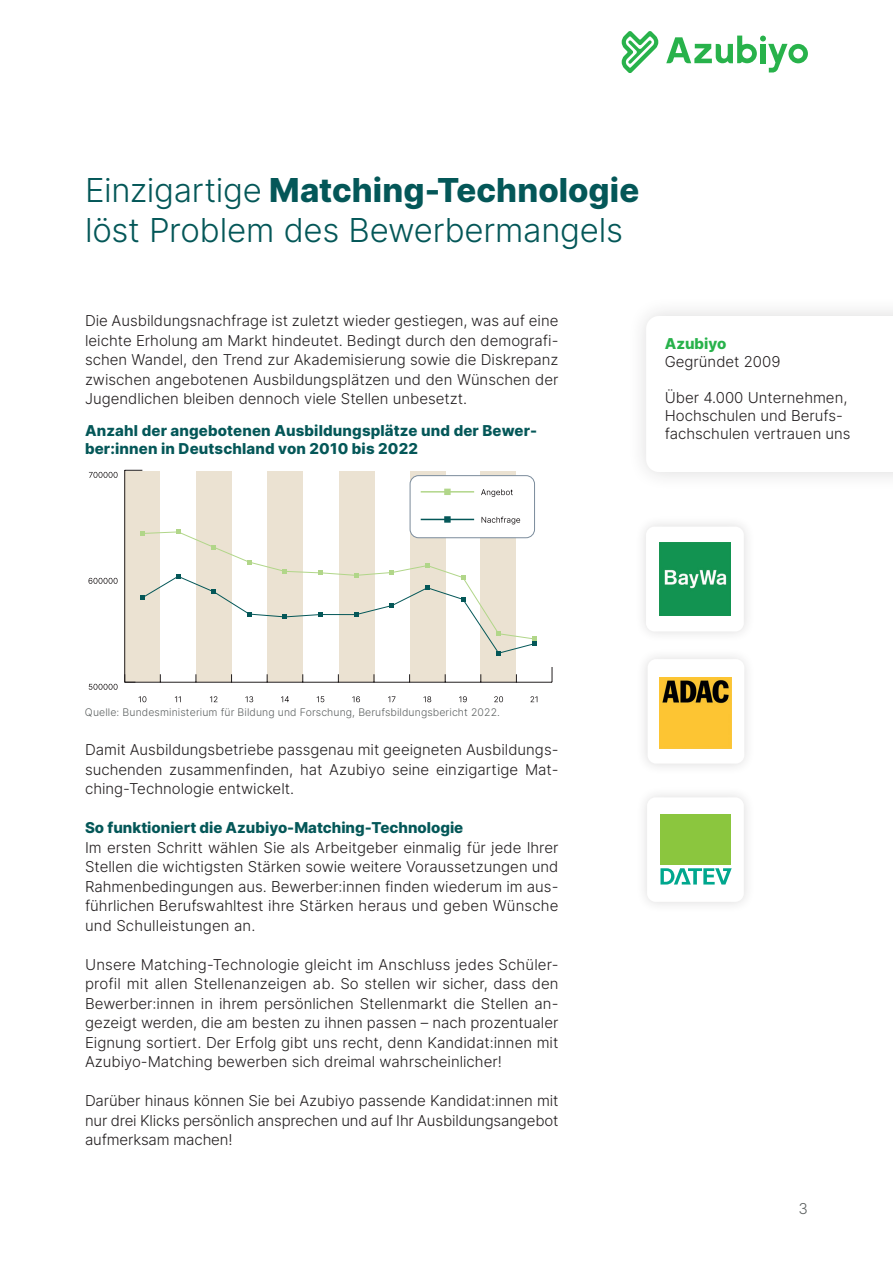
<style>
.page{position:relative;width:893px;height:1263px;background:#fff}
.page>*{position:absolute;margin:0;border:0;box-sizing:border-box;transform-origin:0 0}
.Headline{font:300 33px/39.6px "Inter";letter-spacing:-.01em;color:#045758}
.Copy{font:300 15px/19.5px "Inter";color:#231f20;text-align:justify}
.Copy-2{font:800 15px "Inter";letter-spacing:.01em;color:#045758}
.Copy-3{font:800 15px "Inter";color:#28b24b}
.t1{font:300 15px "Inter";color:#5d6161}
.Bildunterschrift{font:300 10.5px "Inter";letter-spacing:.01em;color:#5d6161}
.s1{font-weight:800}
</style>
<div class="page">
<svg style="left:622px;top:31px;width:36px;height:42px"></svg>
<svg style="left:666px;top:36px;width:142px;height:36px"></svg>
<div style="left:635px;top:786px;width:120px;height:128px;background:#fafafa"></div>
<div style="left:647px;top:797px;width:97px;height:105px;background:#fff;border-radius:9px"></div>
<div style="left:636px;top:647px;width:120px;height:128px;background:#fafafa"></div>
<div style="left:648px;top:659px;width:96px;height:104px;background:#fff;border-radius:9px"></div>
<div style="left:634px;top:515px;width:121px;height:128px;background:#fafafa"></div>
<div style="left:646px;top:527px;width:98px;height:104px;background:#fff;border-radius:9px"></div>
<svg style="left:660px;top:868px;width:72px;height:16px"></svg>
<div style="left:660px;top:814px;width:71px;height:50px;background:#8bc63e"></div>
<img style="left:659px;top:677px;width:72px;height:72px">
<img style="left:659px;top:542px;width:71px;height:74px">
<div style="left:196px;top:471px;width:36px;height:211px;background:#ebe2d2"></div>
<div style="left:268px;top:471px;width:35px;height:211px;background:#ebe2d2"></div>
<div style="left:339px;top:471px;width:36px;height:211px;background:#ebe2d2"></div>
<div style="left:410px;top:471px;width:35px;height:211px;background:#ebe2d2"></div>
<div style="left:481px;top:471px;width:35px;height:211px;background:#ebe2d2"></div>
<div style="left:125px;top:471px;width:35px;height:211px;background:#ebe2d2"></div>
<div style="left:410px;top:476px;width:124px;height:62px;background:#fff;border-radius:9px"></div>
<div style="left:410px;top:475px;width:125px;height:63px;border:1px solid #7b8c9c;border-radius:9px"></div>
<hr style="left:125px;top:682px;width:427px;height:1px;background:#231f20">
<svg style="left:552px;top:667px;width:1px;height:15px"></svg>
<svg style="left:89px;top:684px;width:29px;height:6px"></svg>
<svg style="left:88px;top:578px;width:30px;height:6px"></svg>
<svg style="left:89px;top:472px;width:29px;height:6px"></svg>
<hr style="left:124px;top:470px;width:1px;height:212px;background:#231f20">
<svg style="left:124px;top:674px;width:11px;height:9px"></svg>
<svg style="left:125px;top:470px;width:17px;height:1px"></svg>
<hr style="left:421px;top:491px;width:53px;height:2px;background:#b1d689">
<svg style="left:444px;top:489px;width:7px;height:6px"></svg>
<svg style="left:481px;top:489px;width:32px;height:8px"></svg>
<svg style="left:140px;top:517px;width:397px;height:138px"></svg>
<svg style="left:530px;top:696px;width:7px;height:6px"></svg>
<svg style="left:494px;top:696px;width:9px;height:6px"></svg>
<svg style="left:459px;top:696px;width:8px;height:6px"></svg>
<svg style="left:423px;top:696px;width:8px;height:6px"></svg>
<svg style="left:388px;top:696px;width:7px;height:6px"></svg>
<svg style="left:352px;top:696px;width:8px;height:6px"></svg>
<svg style="left:317px;top:696px;width:7px;height:6px"></svg>
<svg style="left:281px;top:696px;width:8px;height:6px"></svg>
<svg style="left:245px;top:696px;width:8px;height:6px"></svg>
<svg style="left:210px;top:696px;width:7px;height:6px"></svg>
<svg style="left:175px;top:696px;width:6px;height:6px"></svg>
<svg style="left:139px;top:696px;width:7px;height:6px"></svg>
<p class="Headline" style="left:85px;top:170px;width:556px">Einzigartige <span class="s1">Matching-Technologie </span>löst Problem des Bewerbermangels</p>
<p class="Copy" style="left:85px;top:311px;width:475px">Die Ausbildungsnachfrage ist zuletzt wieder gestiegen, was auf eine leichte Erholung am Markt hindeutet. Bedingt durch den demografi&shy;schen Wandel, den Trend zur Akademisierung sowie die Diskrepanz zwischen angebotenen Ausbildungsplätzen und den Wünschen der Jugendlichen bleiben dennoch viele Stellen unbesetzt.</p>
<p class="Copy-3" style="left:665px;top:332px;width:63px">Azubiyo</p>
<p class="Copy" style="left:665px;top:351px;width:117px">Gegründet 2009</p>
<p class="Copy" style="left:665px;top:388px;width:184px;line-height:18px">Über 4.000 Unternehmen,<br>Hochschulen und Berufs-</p>
<p class="Copy-2" style="left:85px;top:419px;width:454px">Anzahl der angebotenen Ausbildungsplätze und der Bewer-</p>
<p class="Copy" style="left:665px;top:423px;width:187px">fachschulen vertrauen uns</p>
<p class="Copy-2" style="left:85px;top:437px;width:334px">ber:innen in Deutschland von 2010 bis 2022</p>
<p class="Bildunterschrift" style="left:85px;top:705px;width:417px">Quelle: Bundesministerium für Bildung und Forschung, Berufsbildungsbericht 2022.</p>
<p class="Copy" style="left:85px;top:740px;width:475px">Damit Ausbildungsbetriebe passgenau mit geeigneten Ausbildungs&shy;suchenden zusammenfinden, hat Azubiyo seine einzigartige Mat&shy;ching-Technologie entwickelt.</p>
<p class="Copy-2" style="left:85px;top:817px;width:380px">So funktioniert die Azubiyo-Matching-Technologie</p>
<p class="Copy" style="left:85px;top:837px;width:475px">Im ersten Schritt wählen Sie als Arbeitgeber einmalig für jede Ihrer Stellen die wichtigsten Stärken sowie weitere Voraussetzungen und Rahmenbedingungen aus. Bewerber:innen finden wiederum im aus&shy;führlichen Berufswahltest ihre Stärken heraus und geben Wünsche und Schulleistungen an.</p>
<p class="Copy" style="left:85px;top:954px;width:475px">Unsere Matching-Technologie gleicht im Anschluss jedes Schüler&shy;profil mit allen Stellenanzeigen ab. So stellen wir sicher, dass den Bewerber:innen in ihrem persönlichen Stellenmarkt die Stellen an&shy;gezeigt werden, die am besten zu ihnen passen – nach prozentualer Eignung sortiert. Der Erfolg gibt uns recht, denn Kandidat:innen mit Azubiyo-Matching bewerben sich dreimal wahrscheinlicher!</p>
<p class="Copy" style="left:85px;top:1091px;width:475px">Darüber hinaus können Sie bei Azubiyo passende Kandidat:innen mit nur drei Klicks persönlich ansprechen und auf Ihr Ausbildungsangebot aufmerksam machen!</p>
<p class="t1" style="left:798px;top:1197px;width:11px">3</p>
</div>
